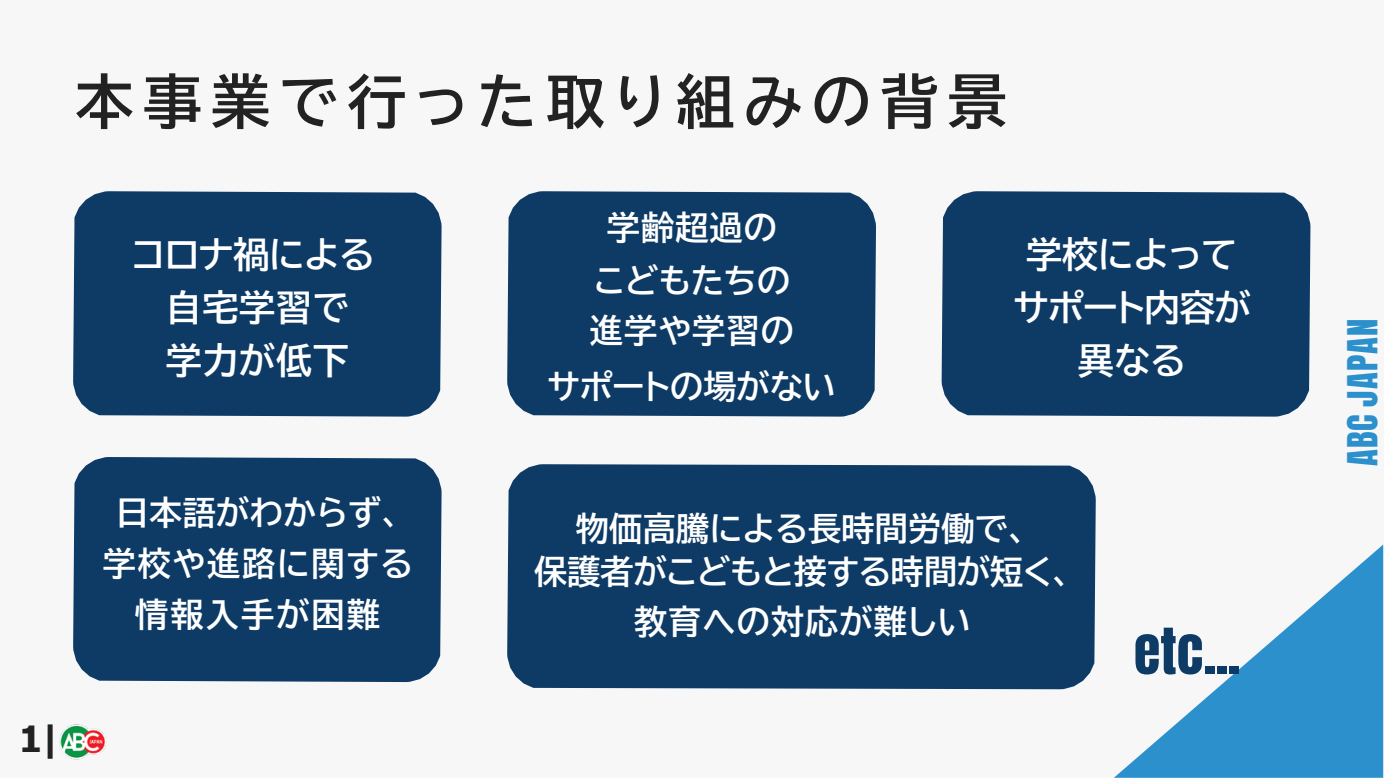
<style>
.page{position:relative;width:1384px;height:779px;background:#fff}
.page>*{position:absolute;margin:0;border:0;box-sizing:border-box;transform-origin:0 0}
.t1{font:58.8px "BIZ UDP Gothic Bold";letter-spacing:.16em;color:#222}
.t2{font:54px "Anton";color:#0d3b66}
.t3{font:36px/53.4px "BIZ UDP Gothic Bold";letter-spacing:.02em;color:#fff;text-align:center}
.t4{font:36px/53.4px "BIZ UDP Gothic Bold";color:#fff;text-align:center}
.t5{font:700 36px "Tahoma";color:#222}
.t6{font:34.5px "Anton";letter-spacing:.035em;color:#2c90cd}
.t7{font:33px/49.8px "BIZ UDP Gothic Bold";letter-spacing:.01em;color:#fff}
.t8{font:33px/51px "BIZ UDP Gothic Bold";letter-spacing:.055em;color:#fff;text-align:center}
</style>
<div class="page">
<div style="left:0;top:0;width:1382px;height:777px;background:#f7f7f7"></div>
<svg style="left:1115px;top:545px;width:267px;height:232px"></svg>
<img style="left:59px;top:724px;width:48px;height:35px">
<div style="left:73px;top:191px;width:368px;height:225px;background:#0d3b66"></div>
<div style="left:73px;top:457px;width:368px;height:225px;background:#0d3b66"></div>
<div style="left:507px;top:191px;width:368px;height:225px;background:#0d3b66"></div>
<div style="left:941px;top:191px;width:369px;height:225px;background:#0d3b66"></div>
<div style="left:507px;top:464px;width:588px;height:225px;background:#0d3b66"></div>
<h2 class="t1" style="left:75px;top:72px;width:932px">本事業で行った取り組みの背景</h2>
<p class="t3" style="left:132px;top:227px;width:243px">コロナ禍による自宅学習で<br>学力が低下</p>
<p class="t7" style="left:606px;top:202px;width:171px">学齢超過の</p>
<p class="t7" style="left:590px;top:255px;width:205px">こどもたちの進学や学習の</p>
<p class="t7" style="left:547px;top:362px;width:290px">サポートの場がない</p>
<p class="t4" style="left:1013px;top:227px;width:239px">学校によってサポート内容が異なる</p>
<p class="t5" style="left:19px;top:714px;width:44px">1|</p>
<p class="t8" style="left:103px;top:487px;width:311px">日本語がわからず、学校や進路に関する情報入手が困難</p>
<p class="t7" style="left:575px;top:504px;width:453px">物価高騰による長時間労働で、</p>
<p class="t7" style="left:534px;top:546px;width:539px;text-align:center">保護者がこどもと接する時間が短く、教育への対応が難しい</p>
<p class="t2" style="left:1133px;top:624px;width:108px">etc...</p>
<p class="t6" style="left:1344px;top:466px;width:149px;rotate:-90deg">ABC JAPAN</p>
</div>
